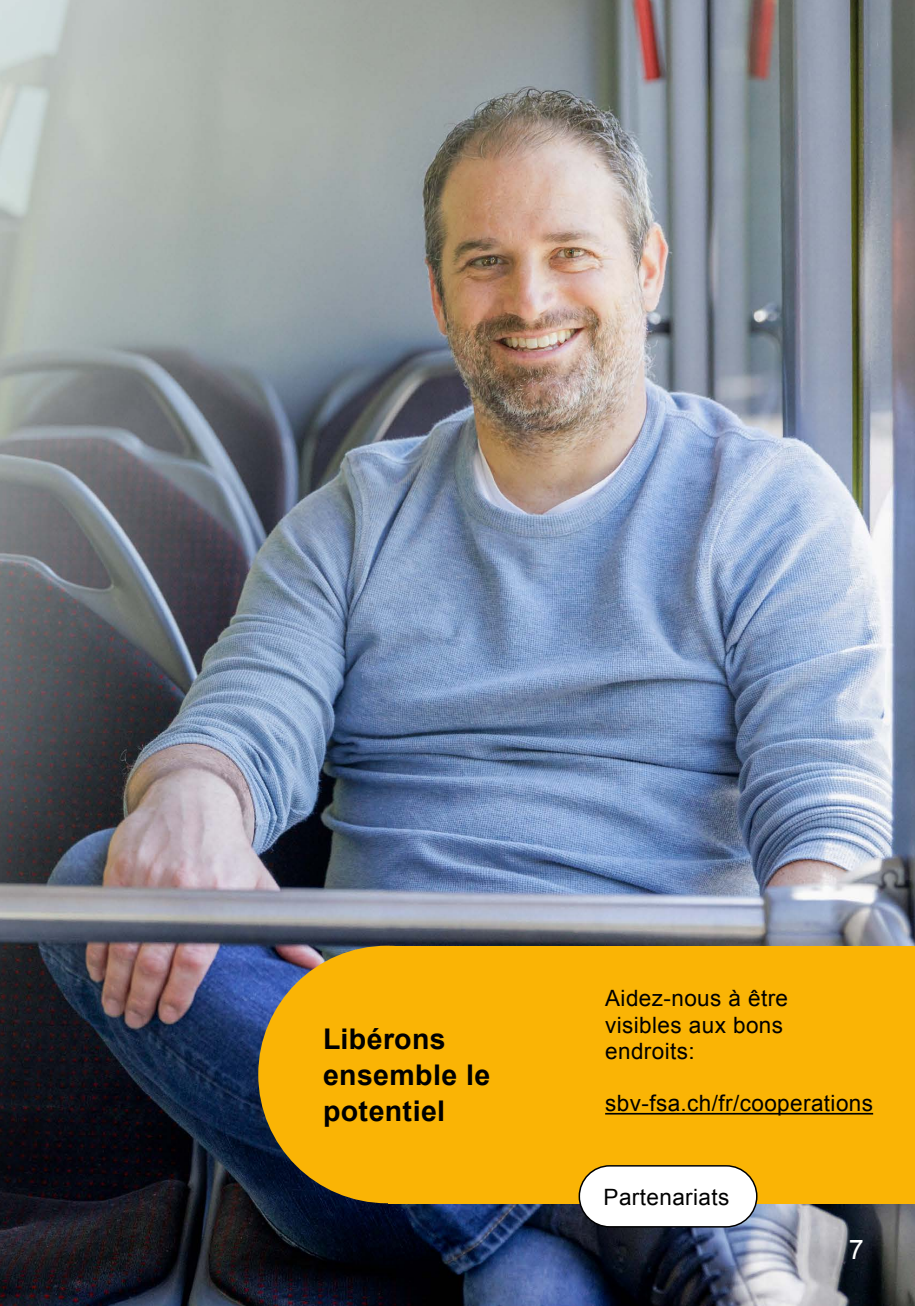
<style>
.page{position:relative;width:915px;height:1306px;background:#fff}
.page>*{position:absolute;margin:0;border:0;box-sizing:border-box;transform-origin:0 0}
.Box_Titel_Dunkelblau{font:700 28.5px/36px "Arial";letter-spacing:.015em;color:#000}
.t1{font:27px "Arial";color:#fff}
.Box_Grundtext_Dunkelbau{font:22.5px/26.2px "Arial";letter-spacing:.02em;color:#000}
</style>
<div class="page">
<img style="left:0;top:0;width:914px;height:1305px">
<div style="left:258px;top:945px;width:257px;height:258px;background:#fab405;border-radius:50%"></div>
<div style="left:388px;top:945px;width:526px;height:258px;background:#fab405"></div>
<hr style="left:605px;top:1112px;width:267px;height:2px;background:#000">
<div style="left:579px;top:1165px;width:177px;height:61px;background:#fff;border-radius:30px"></div>
<div style="left:578px;top:1165px;width:179px;height:62px;border:2px solid #000;border-radius:30px"></div>
<h3 class="Box_Titel_Dunkelblau" style="left:323px;top:1022px;width:169px">Libérons ensemble le potentiel</h3>
<p class="Box_Grundtext_Dunkelbau" style="left:605px;top:985px;width:184px">Aidez-nous à être visibles aux bons endroits:</p>
<p class="Box_Grundtext_Dunkelbau" style="left:605px;top:1090px;width:269px">sbv-fsa.ch/fr/cooperations</p>
<p class="Box_Grundtext_Dunkelbau" style="left:603px;top:1183px;width:127px">Partenariats</p>
<p class="t1" style="left:848px;top:1231px;width:17px">7</p>
</div>
